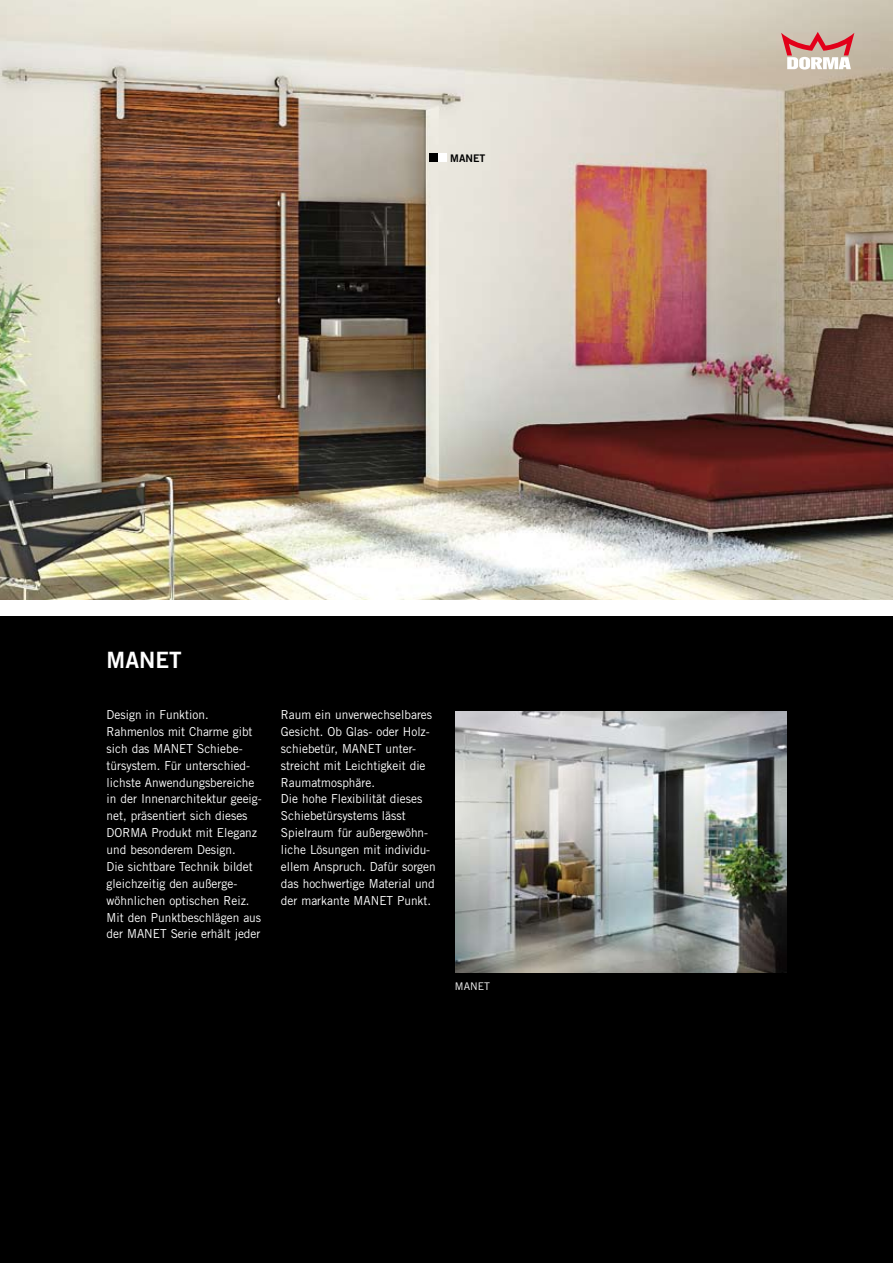
<style>
.page{position:relative;width:893px;height:1263px;background:#fff}
.page>*{position:absolute;margin:0;border:0;box-sizing:border-box;transform-origin:0 0}
.t1{font:22.5px "Trade Gothic Bold Two";color:#fff}
.t2{font:12.3px/17px "Trade Gothic";color:#fff;scale:.96 1}
.t3{font:10.5px "Trade Gothic Bold Two";color:#000}
.t4{font:10.5px "Trade Gothic";color:#fff}
</style>
<div class="page">
<div style="left:0;top:617px;width:893px;height:646px;background:#000"></div>
<img style="left:0;top:0;width:893px;height:600px">
<img style="left:455px;top:711px;width:332px;height:261px">
<div style="left:438px;top:153px;width:8px;height:9px;background:#fff"></div>
<div style="left:429px;top:153px;width:9px;height:9px;background:#000"></div>
<svg style="left:781px;top:32px;width:73px;height:38px"></svg>
<p class="t3" style="left:450px;top:151px;width:36px">MANET</p>
<h1 class="t1" style="left:107px;top:646px;width:76px">MANET</h1>
<p class="t2" style="left:107px;top:706px;width:163px">Design in Funktion.<br>Rahmenlos mit Charme gibt sich das MANET Schiebe&shy;türsystem. Für unterschied&shy;lichste Anwendungsbereiche in der Innenarchitektur geeig&shy;net, präsentiert sich dieses<br>DORMA Produkt mit Eleganz und besonderem Design.<br>Die sichtbare Technik bildet gleichzeitig den außerge&shy;wöhnlichen optischen Reiz.<br>Mit den Punktbeschlägen aus der MANET Serie erhält jeder</p>
<p class="t2" style="left:281px;top:706px;width:163px">Raum ein unverwechselbares<br>Gesicht. Ob Glas- oder Holz&shy;schiebetür, MANET unter&shy;streicht mit Leichtigkeit die<br>Raumatmosphäre.<br>Die hohe Flexibilität dieses<br>Schiebetürsystems lässt<br>Spielraum für außergewöhn&shy;liche Lösungen mit individu&shy;ellem Anspruch. Dafür sorgen das hochwertige Material und der markante MANET Punkt.</p>
<p class="t4" style="left:455px;top:980px;width:36px">MANET</p>
</div>
